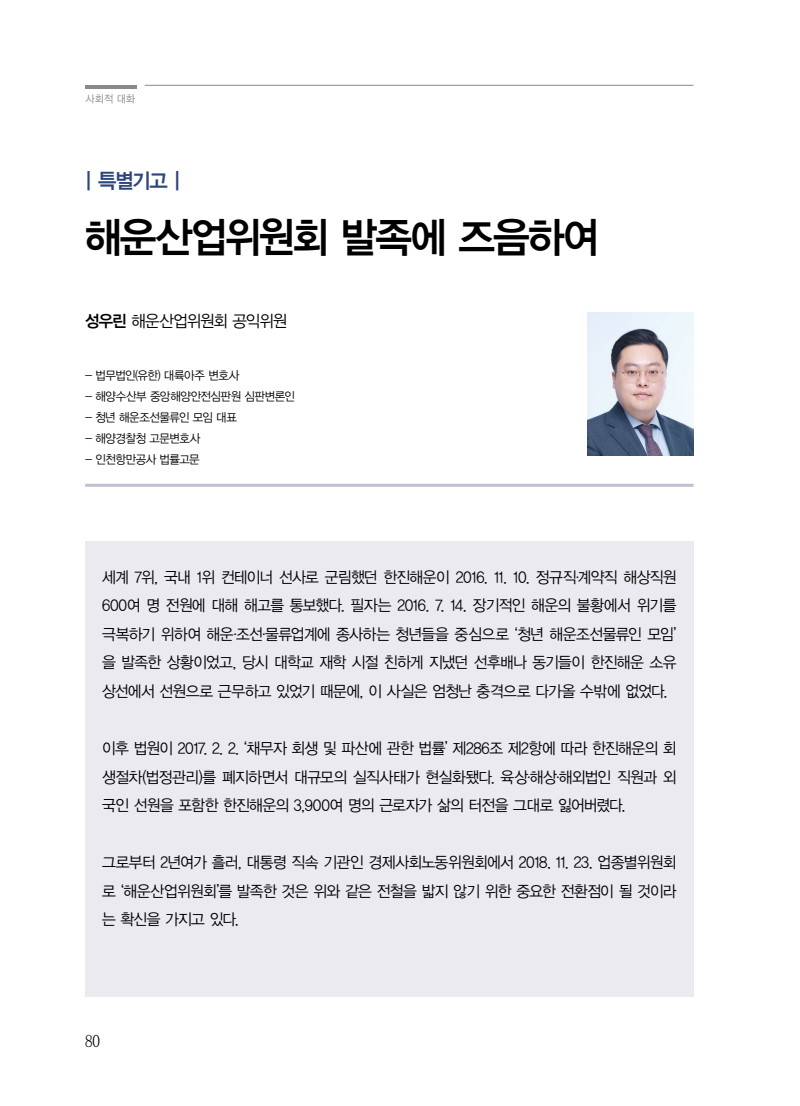
<style>
.page{position:relative;width:800px;height:1106px;background:#fff}
.page>*{position:absolute;margin:0;border:0;box-sizing:border-box;transform-origin:0 0}
.t1{font:42px "YDVYGO34";letter-spacing:-.055em;color:#000;scale:.95 1}
.t2{font:21px "YDVYGO34";color:#2e457c;scale:.95 1}
.t3{font:16.5px "YDVYGO32";letter-spacing:-.065em;color:#000;scale:.95 1}
.t4{font:16.5px "YDVY Mj O520";color:#000}
.t5{font:15.75px/28.5px "YDVYGO32";letter-spacing:-.04em;color:#000;text-align:justify;scale:.95 1}
.t6{font:12px "YDVYGO32";letter-spacing:-.04em;color:#000;scale:.95 1}
.t7{font:10.5px "YDVYGO32";color:#898989;scale:.95 1}
.s1{font-family:"YDVYGO34"}
</style>
<div class="page">
<hr style="left:85px;top:484px;width:608px;height:3px;background:#c3bfd3">
<img style="left:587px;top:313px;width:106px;height:142px">
<div style="left:85px;top:541px;width:608px;height:456px;background:#eceaf1"></div>
<hr style="left:85px;top:85px;width:51px;height:3px;background:#898989">
<hr style="left:145px;top:85px;width:548px;height:1px;background:#898989">
<p class="t7" style="left:86px;top:93px;width:53px">사회적 대화</p>
<h2 class="t2" style="left:85px;top:168px;width:102px">| 특별기고 |</h2>
<h1 class="t1" style="left:85px;top:213px;width:542px">해운산업위원회 발족에 즈음하여</h1>
<p class="t3" style="left:85px;top:311px;width:214px"><span class="s1">성우린</span> 해운산업위원회 공익위원</p>
<p class="t6" style="left:85px;top:369px;width:164px">- 법무법인(유한) 대륙아주 변호사</p>
<p class="t6" style="left:85px;top:390px;width:222px">- 해양수산부 중앙해양안전심판원 심판변론인</p>
<p class="t6" style="left:85px;top:411px;width:161px">- 청년 해운조선물류인 모임 대표</p>
<p class="t6" style="left:85px;top:432px;width:123px">- 해양경찰청 고문변호사</p>
<p class="t6" style="left:85px;top:453px;width:122px">- 인천항만공사 법률고문</p>
<p class="t5" style="left:102px;top:563px;width:606px">세계 7위, 국내 1위 컨테이너 선사로 군림했던 한진해운이 2016. 11. 10. 정규직·계약직 해상직원 600여 명 전원에 대해 해고를 통보했다. 필자는 2016. 7. 14. 장기적인 해운의 불황에서 위기를 극복하기 위하여 해운·조선·물류업계에 종사하는 청년들을 중심으로 ‘청년 해운조선물류인 모임’ 을 발족한 상황이었고, 당시 대학교 재학 시절 친하게 지냈던 선후배나 동기들이 한진해운 소유 상선에서 선원으로 근무하고 있었기 때문에, 이 사실은 엄청난 충격으로 다가올 수밖에 없었다.</p>
<p class="t5" style="left:102px;top:734px;width:606px">이후 법원이 2017. 2. 2. ‘채무자 회생 및 파산에 관한 법률’ 제286조 제2항에 따라 한진해운의 회 생절차(법정관리)를 폐지하면서 대규모의 실직사태가 현실화됐다. 육상·해상·해외법인 직원과 외 국인 선원을 포함한 한진해운의 3,900여 명의 근로자가 삶의 터전을 그대로 잃어버렸다.</p>
<p class="t5" style="left:102px;top:848px;width:606px">그로부터 2년여가 흘러, 대통령 직속 기관인 경제사회노동위원회에서 2018. 11. 23. 업종별위원회 로 ‘해운산업위원회’를 발족한 것은 위와 같은 전철을 밟지 않기 위한 중요한 전환점이 될 것이라 는 확신을 가지고 있다.</p>
<p class="t4" style="left:85px;top:1031px;width:16px">80</p>
</div>
